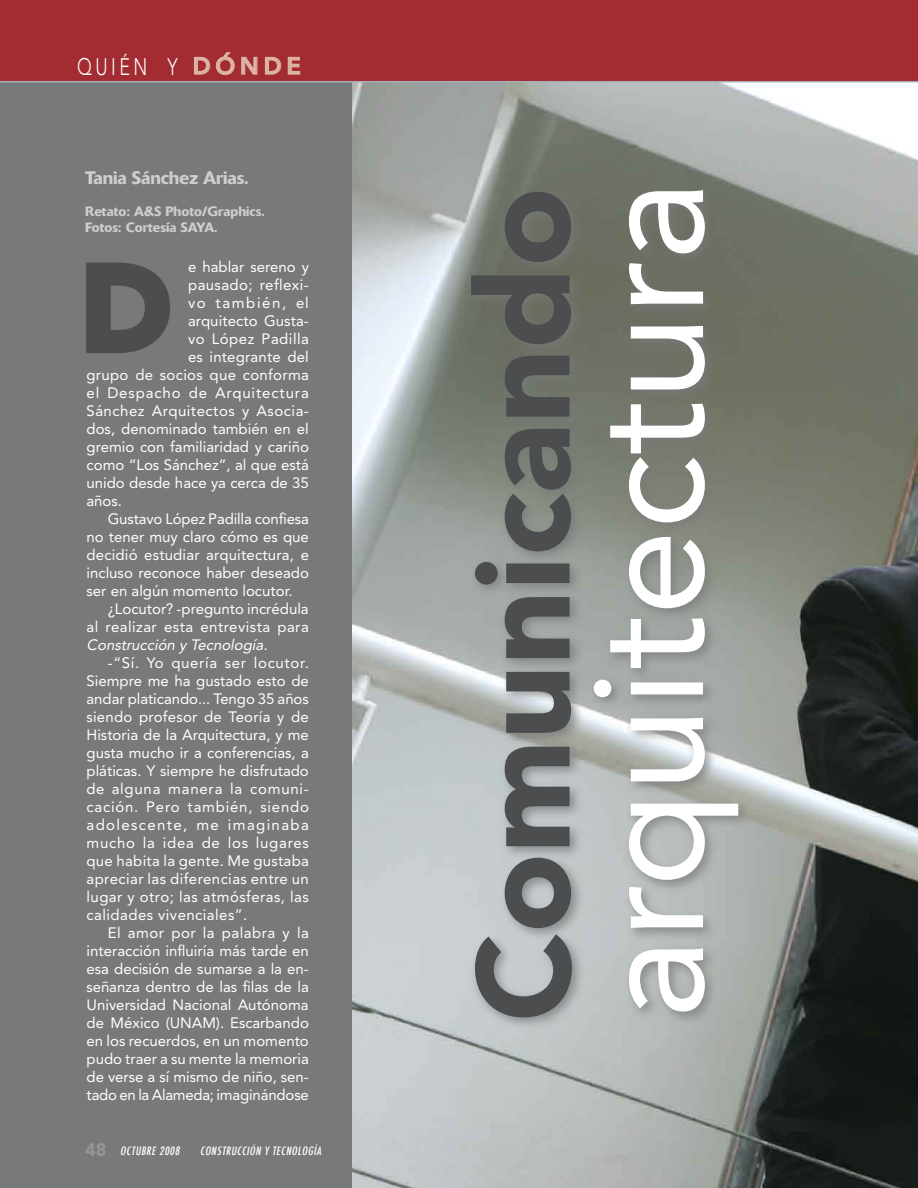
<style>
.page{position:relative;width:918px;height:1188px;background:#fff}
.page>*{position:absolute;margin:0;border:0;box-sizing:border-box;transform-origin:0 0}
.t1{font:154.35px "Avenir";color:#fff}
.t2{font:900 130.35px "Avenir";color:#4c4d4f}
.t3{font:900 119.4px "Avenir";color:#4c4d4f}
.t4{font:300 23.7px "Avenir";letter-spacing:.2em;color:#fff;scale:.75 1}
.t5{font:500 18px "Delta";letter-spacing:-.01em;color:#cfcdd0}
.t6{font:15px "Avenir";color:#fff}
.t7{font:15px "Avenir";letter-spacing:.03em;color:#fff}
.t8{font:15px "Avenir";letter-spacing:.05em;color:#fff}
.t9{font:15px "Avenir";letter-spacing:.02em;color:#fff}
.t10{font:15px "Avenir";letter-spacing:.035em;color:#fff}
.t11{font:15px "Avenir";letter-spacing:.06em;color:#fff}
.t12{font:italic 15px "Avenir";color:#fff}
.t13{font:15px "Avenir";letter-spacing:.045em;color:#fff}
.t14{font:15px "Avenir";letter-spacing:.09em;color:#fff}
.t15{font:15px "Avenir";letter-spacing:.11em;color:#fff}
.t16{font:500 13.5px/16.5px "Delta";color:#cfcdd0}
.t17{font:italic 500 condensed 11.25px "Futura";color:#fff}
.s1{font-weight:800;color:#dcb4a6}
.s2{font-family:"Avenir";font-weight:900;font-style:normal;font-stretch:normal;font-size:18px;color:#939598}
</style>
<div class="page">
<img style="left:351px;top:82px;width:567px;height:1106px">
<div style="left:0;top:69px;width:351px;height:1119px;background:#787a7a"></div>
<div style="left:0;top:0;width:918px;height:82px;background:#a32c32"></div>
<div style="left:464px;top:185px;width:123px;height:848px;background:#787a7a;opacity:.75"></div>
<svg style="left:86px;top:262px;width:84px;height:91px"></svg>
<svg style="left:194px;top:52px;width:41px;height:23px"></svg>
<svg style="left:241px;top:56px;width:17px;height:19px"></svg>
<svg style="left:265px;top:56px;width:36px;height:19px"></svg>
<hr style="left:0;top:81px;width:918px;height:1px;background:#a5adb9">
<div style="left:587px;top:183px;width:167px;height:844px;background:#787a7a;opacity:.75"></div>
<p class="t4" style="left:77px;top:53px;width:300px">QUIÉN Y <span class="s1">DÓNDE</span></p>
<p class="t5" style="left:85px;top:167px;width:165px">Tania Sánchez Arias.</p>
<p class="t16" style="left:85px;top:203px;width:181px">Retato: A&amp;S Photo/Graphics.<br>Fotos: Cortesía SAYA.</p>
<p class="t6" style="left:188px;top:258px;width:122px">e hablar sereno y</p>
<p class="t7" style="left:188px;top:276px;width:122px">pausado; reflexi-</p>
<p class="t15" style="left:188px;top:294px;width:122px">vo también, el</p>
<p class="t6" style="left:188px;top:312px;width:122px">arquitecto Gusta-</p>
<p class="t7" style="left:188px;top:330px;width:122px">vo López Padilla</p>
<p class="t6" style="left:188px;top:348px;width:122px">es integrante del</p>
<p class="t9" style="left:87px;top:366px;width:224px">grupo de socios que conforma</p>
<p class="t11" style="left:87px;top:384px;width:224px">el Despacho de Arquitectura</p>
<p class="t10" style="left:87px;top:402px;width:224px">Sánchez Arquitectos y Asocia-</p>
<p class="t6" style="left:87px;top:420px;width:224px">dos, denominado también en el</p>
<p class="t6" style="left:87px;top:438px;width:224px">gremio con familiaridad y cariño</p>
<p class="t6" style="left:87px;top:456px;width:224px">como “Los Sánchez”, al que está</p>
<p class="t6" style="left:87px;top:474px;width:224px">unido desde hace ya cerca de 35</p>
<p class="t6" style="left:87px;top:492px;width:37px">años.</p>
<p class="t6" style="left:108px;top:510px;width:203px">Gustavo López Padilla confiesa</p>
<p class="t6" style="left:87px;top:528px;width:224px">no tener muy claro cómo es que</p>
<p class="t6" style="left:87px;top:546px;width:224px">decidió estudiar arquitectura, e</p>
<p class="t6" style="left:87px;top:564px;width:224px">incluso reconoce haber deseado</p>
<p class="t6" style="left:87px;top:582px;width:208px">ser en algún momento locutor.</p>
<p class="t6" style="left:108px;top:600px;width:202px">¿Locutor? -pregunto incrédula</p>
<p class="t7" style="left:87px;top:618px;width:224px">al realizar esta entrevista para</p>
<p class="t12" style="left:87px;top:636px;width:186px">Construcción y Tecnología.</p>
<p class="t13" style="left:108px;top:654px;width:203px">-“Sí. Yo quería ser locutor.</p>
<p class="t6" style="left:87px;top:672px;width:224px">Siempre me ha gustado esto de</p>
<p class="t6" style="left:87px;top:690px;width:224px">andar platicando... Tengo 35 años</p>
<p class="t6" style="left:87px;top:708px;width:224px">siendo profesor de Teoría y de</p>
<p class="t6" style="left:87px;top:726px;width:224px">Historia de la Arquitectura, y me</p>
<p class="t6" style="left:87px;top:744px;width:224px">gusta mucho ir a conferencias, a</p>
<p class="t6" style="left:87px;top:762px;width:224px">pláticas. Y siempre he disfrutado</p>
<p class="t8" style="left:87px;top:780px;width:224px">de alguna manera la comuni-</p>
<p class="t8" style="left:87px;top:798px;width:224px">cación. Pero también, siendo</p>
<p class="t14" style="left:87px;top:816px;width:224px">adolescente, me imaginaba</p>
<p class="t8" style="left:87px;top:834px;width:224px">mucho la idea de los lugares</p>
<p class="t9" style="left:87px;top:852px;width:224px">que habita la gente. Me gustaba</p>
<p class="t7" style="left:87px;top:870px;width:224px">apreciar las diferencias entre un</p>
<p class="t7" style="left:87px;top:888px;width:224px">lugar y otro; las atmósferas, las</p>
<p class="t7" style="left:87px;top:906px;width:162px">calidades vivenciales”.</p>
<p class="t7" style="left:108px;top:924px;width:203px">El amor por la palabra y la</p>
<p class="t6" style="left:87px;top:942px;width:224px">interacción influiría más tarde en</p>
<p class="t6" style="left:87px;top:960px;width:224px">esa decisión de sumarse a la en-</p>
<p class="t6" style="left:87px;top:978px;width:224px">señanza dentro de las filas de la</p>
<p class="t6" style="left:87px;top:996px;width:224px">Universidad Nacional Autónoma</p>
<p class="t6" style="left:87px;top:1014px;width:224px">de México (UNAM). Escarbando</p>
<p class="t6" style="left:87px;top:1032px;width:224px">en los recuerdos, en un momento</p>
<p class="t6" style="left:87px;top:1050px;width:224px">pudo traer a su mente la memoria</p>
<p class="t6" style="left:87px;top:1068px;width:224px">de verse a sí mismo de niño, sen-</p>
<p class="t6" style="left:87px;top:1086px;width:224px">tado en la Alameda; imaginándose</p>
<p class="t3" style="left:81px;top:236px;width:92px">D</p>
<p class="t17" style="left:85px;top:1143px;width:98px"><span class="s2">4 8</span> OCTUBRE 2008</p>
<p class="t17" style="left:200px;top:1143px;width:125px">CONSTRUCCIÓN Y TECNOLOGÍA</p>
<p class="t2" style="left:445px;top:1022px;width:836px;rotate:-90deg">Comunicando</p>
<p class="t1" style="left:560px;top:1019px;width:840px;rotate:-90deg">arquitectura</p>
</div>
